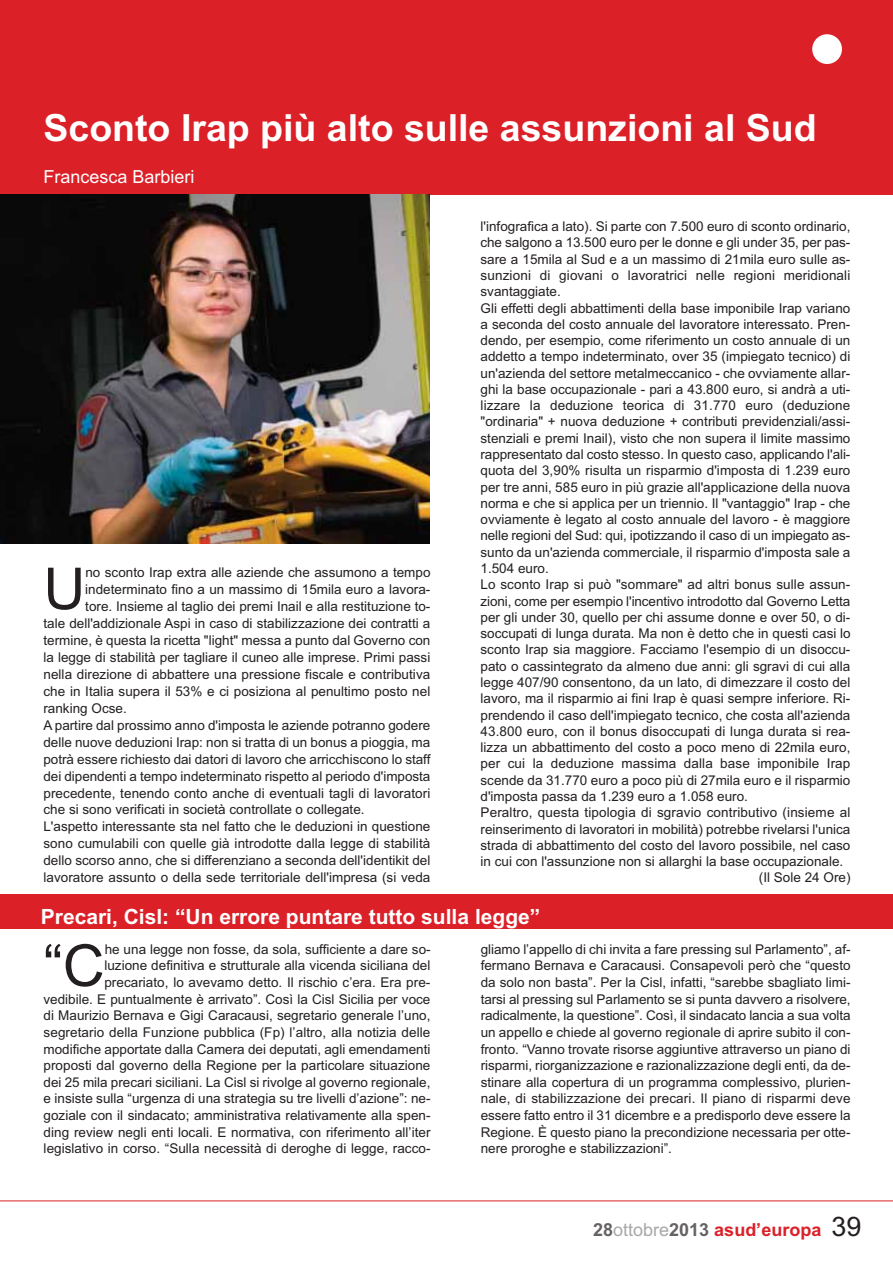
<style>
.page{position:relative;width:893px;height:1263px;background:#fff}
.page>*{position:absolute;margin:0;border:0;box-sizing:border-box;transform-origin:0 0}
.t1{font:57.9px "Arial";color:#231f20}
.t2{font:700 37.5px "Arial";color:#fff}
.t3{font:700 21px "Arial";color:#fff}
.t4{font:700 18px "Arial";color:#db2028}
.t5{font:18px "Arial";color:#fff}
.t6{font:13.5px/16.6px "Arial";color:#231f20;text-align:right}
.s1{color:#656262}
.s2{font-weight:400;color:#a9a7a6}
.s3{font-weight:400;font-size:27px;color:#231f20}
</style>
<div class="page">
<div style="left:0;top:0;width:892px;height:194px;background:#db2028"></div>
<hr style="left:0;top:1201px;width:892px;height:1px;background:#db2028">
<div style="left:812px;top:34px;width:30px;height:30px;background:#fff;border-radius:50%"></div>
<div style="left:0;top:895px;width:892px;height:34px;background:#db2028"></div>
<img style="left:0;top:194px;width:429px;height:349px">
<h2 class="t2" style="left:43px;top:114px;width:774px">Sconto Irap più alto sulle assunzioni al Sud</h2>
<h3 class="t5" style="left:43px;top:171px;width:152px">Francesca Barbieri</h3>
<p class="t6" style="left:480px;top:219px;width:371px">l'infografica a lato). Si parte con 7.500 euro di sconto ordinario,</p>
<p class="t6" style="left:480px;top:236px;width:371px">che salgono a 13.500 euro per le donne e gli under 35, per pas-</p>
<p class="t6" style="left:480px;top:252px;width:371px">sare a 15mila al Sud e a un massimo di 21mila euro sulle as-</p>
<p class="t6" style="left:480px;top:268px;width:371px">sunzioni di giovani o lavoratrici nelle regioni meridionali</p>
<p class="t6" style="left:480px;top:284px;width:82px">svantaggiate.</p>
<p class="t6" style="left:480px;top:301px;width:371px">Gli effetti degli abbattimenti della base imponibile Irap variano</p>
<p class="t6" style="left:480px;top:317px;width:371px">a seconda del costo annuale del lavoratore interessato. Pren-</p>
<p class="t6" style="left:480px;top:333px;width:371px">dendo, per esempio, come riferimento un costo annuale di un</p>
<p class="t6" style="left:480px;top:350px;width:371px">addetto a tempo indeterminato, over 35 (impiegato tecnico) di</p>
<p class="t6" style="left:480px;top:366px;width:371px">un'azienda del settore metalmeccanico - che ovviamente allar-</p>
<p class="t6" style="left:480px;top:382px;width:371px">ghi la base occupazionale - pari a 43.800 euro, si andrà a uti-</p>
<p class="t6" style="left:480px;top:398px;width:371px">lizzare la deduzione teorica di 31.770 euro (deduzione</p>
<p class="t6" style="left:480px;top:415px;width:371px">"ordinaria" + nuova deduzione + contributi previdenziali/assi-</p>
<p class="t6" style="left:480px;top:431px;width:371px">stenziali e premi Inail), visto che non supera il limite massimo</p>
<p class="t6" style="left:480px;top:447px;width:371px">rappresentato dal costo stesso. In questo caso, applicando l'ali-</p>
<p class="t6" style="left:480px;top:464px;width:371px">quota del 3,90% risulta un risparmio d'imposta di 1.239 euro</p>
<p class="t6" style="left:480px;top:480px;width:371px">per tre anni, 585 euro in più grazie all'applicazione della nuova</p>
<p class="t6" style="left:480px;top:496px;width:371px">norma e che si applica per un triennio. Il "vantaggio" Irap - che</p>
<p class="t6" style="left:480px;top:512px;width:371px">ovviamente è legato al costo annuale del lavoro - è maggiore</p>
<p class="t6" style="left:480px;top:529px;width:371px">nelle regioni del Sud: qui, ipotizzando il caso di un impiegato as-</p>
<p class="t6" style="left:480px;top:545px;width:371px">sunto da un'azienda commerciale, il risparmio d'imposta sale a</p>
<p class="t6" style="left:480px;top:561px;width:70px">1.504 euro.</p>
<p class="t6" style="left:480px;top:578px;width:371px">Lo sconto Irap si può "sommare" ad altri bonus sulle assun-</p>
<p class="t6" style="left:480px;top:594px;width:371px">zioni, come per esempio l'incentivo introdotto dal Governo Letta</p>
<p class="t6" style="left:480px;top:610px;width:371px">per gli under 30, quello per chi assume donne e over 50, o di-</p>
<p class="t6" style="left:480px;top:626px;width:372px">soccupati di lunga durata. Ma non è detto che in questi casi lo</p>
<p class="t6" style="left:480px;top:643px;width:371px">sconto Irap sia maggiore. Facciamo l'esempio di un disoccu-</p>
<p class="t6" style="left:480px;top:659px;width:371px">pato o cassintegrato da almeno due anni: gli sgravi di cui alla</p>
<p class="t6" style="left:480px;top:675px;width:371px">legge 407/90 consentono, da un lato, di dimezzare il costo del</p>
<p class="t6" style="left:480px;top:692px;width:371px">lavoro, ma il risparmio ai fini Irap è quasi sempre inferiore. Ri-</p>
<p class="t6" style="left:480px;top:708px;width:371px">prendendo il caso dell'impiegato tecnico, che costa all'azienda</p>
<p class="t6" style="left:480px;top:724px;width:371px">43.800 euro, con il bonus disoccupati di lunga durata si rea-</p>
<p class="t6" style="left:480px;top:740px;width:371px">lizza un abbattimento del costo a poco meno di 22mila euro,</p>
<p class="t6" style="left:480px;top:757px;width:371px">per cui la deduzione massima dalla base imponibile Irap</p>
<p class="t6" style="left:480px;top:773px;width:371px">scende da 31.770 euro a poco più di 27mila euro e il risparmio</p>
<p class="t6" style="left:480px;top:789px;width:269px">d'imposta passa da 1.239 euro a 1.058 euro.</p>
<p class="t6" style="left:480px;top:806px;width:371px">Peraltro, questa tipologia di sgravio contributivo (insieme al</p>
<p class="t6" style="left:480px;top:822px;width:371px">reinserimento di lavoratori in mobilità) potrebbe rivelarsi l'unica</p>
<p class="t6" style="left:480px;top:838px;width:371px">strada di abbattimento del costo del lavoro possibile, nel caso</p>
<p class="t6" style="left:480px;top:854px;width:364px">in cui con l'assunzione non si allarghi la base occupazionale.</p>
<p class="t6" style="left:759px;top:871px;width:93px">(Il Sole 24 Ore)</p>
<h3 class="t3" style="left:41px;top:909px;width:501px">Precari, Cisl: “Un errore puntare tutto sulla legge”</h3>
<h1 class="t1" style="left:43px;top:945px;width:63px">“C</h1>
<h1 class="t1" style="left:43px;top:568px;width:43px">U</h1>
<p class="t6" style="left:85px;top:565px;width:346px">no sconto Irap extra alle aziende che assumono a tempo</p>
<p class="t6" style="left:85px;top:582px;width:346px">indeterminato fino a un massimo di 15mila euro a lavora-</p>
<p class="t6" style="left:85px;top:599px;width:346px">tore. Insieme al taglio dei premi Inail e alla restituzione to-</p>
<p class="t6" style="left:43px;top:616px;width:388px">tale dell'addizionale Aspi in caso di stabilizzazione dei contratti a</p>
<p class="t6" style="left:43px;top:633px;width:388px">termine, è questa la ricetta "light" messa a punto dal Governo con</p>
<p class="t6" style="left:43px;top:650px;width:388px">la legge di stabilità per tagliare il cuneo alle imprese. Primi passi</p>
<p class="t6" style="left:43px;top:667px;width:388px">nella direzione di abbattere una pressione fiscale e contributiva</p>
<p class="t6" style="left:43px;top:684px;width:388px">che in Italia supera il 53% e ci posiziona al penultimo posto nel</p>
<p class="t6" style="left:43px;top:701px;width:85px">ranking Ocse.</p>
<p class="t6" style="left:43px;top:718px;width:388px">A partire dal prossimo anno d'imposta le aziende potranno godere</p>
<p class="t6" style="left:43px;top:735px;width:388px">delle nuove deduzioni Irap: non si tratta di un bonus a pioggia, ma</p>
<p class="t6" style="left:43px;top:752px;width:388px">potrà essere richiesto dai datori di lavoro che arricchiscono lo staff</p>
<p class="t6" style="left:43px;top:769px;width:388px">dei dipendenti a tempo indeterminato rispetto al periodo d'imposta</p>
<p class="t6" style="left:43px;top:786px;width:388px">precedente, tenendo conto anche di eventuali tagli di lavoratori</p>
<p class="t6" style="left:43px;top:803px;width:322px">che si sono verificati in società controllate o collegate.</p>
<p class="t6" style="left:43px;top:820px;width:388px">L'aspetto interessante sta nel fatto che le deduzioni in questione</p>
<p class="t6" style="left:43px;top:837px;width:388px">sono cumulabili con quelle già introdotte dalla legge di stabilità</p>
<p class="t6" style="left:43px;top:854px;width:388px">dello scorso anno, che si differenziano a seconda dell'identikit del</p>
<p class="t6" style="left:43px;top:871px;width:388px">lavoratore assunto o della sede territoriale dell'impresa (si veda</p>
<p class="t6" style="left:43px;top:942px;width:388px">he una legge non fosse, da sola, sufficiente a dare so-<br>luzione definitiva e strutturale alla vicenda siciliana del precariato, lo avevamo detto. Il rischio c’era. Era pre-<br>vedibile. E puntualmente è arrivato”. Così la Cisl Sicilia per voce di Maurizio Bernava e Gigi Caracausi, segretario generale l’uno, segretario della Funzione pubblica (Fp) l’altro, alla notizia delle modifiche apportate dalla Camera dei deputati, agli emendamenti proposti dal governo della Regione per la particolare situazione dei 25 mila precari siciliani. La Cisl si rivolge al governo regionale, e insiste sulla “urgenza di una strategia su tre livelli d’azione”: ne&shy;goziale con il sindacato; amministrativa relativamente alla spen&shy;ding review negli enti locali. E normativa, con riferimento all’iter legislativo in corso. “Sulla necessità di deroghe di legge, racco-</p>
<p class="t6" style="left:480px;top:942px;width:371px;text-align:justify">gliamo l’appello di chi invita a fare pressing sul Parlamento”, af&shy;fermano Bernava e Caracausi. Consapevoli però che “questo da solo non basta”. Per la Cisl, infatti, “sarebbe sbagliato limi&shy;tarsi al pressing sul Parlamento se si punta davvero a risolvere, radicalmente, la questione”. Così, il sindacato lancia a sua volta un appello e chiede al governo regionale di aprire subito il con&shy;fronto. “Vanno trovate risorse aggiuntive attraverso un piano di risparmi, riorganizzazione e razionalizzazione degli enti, da de&shy;stinare alla copertura di un programma complessivo, plurien&shy;nale, di stabilizzazione dei precari. Il piano di risparmi deve essere fatto entro il 31 dicembre e a predisporlo deve essere la Regione. È questo piano la precondizione necessaria per otte&shy;nere proroghe e stabilizzazioni”.</p>
<h3 class="t4" style="left:593px;top:1223px;width:270px"><span class="s1">28</span><span class="s2">ottobre</span><span class="s1">2013</span> asud’europa <span class="s3">39</span></h3>
</div>
